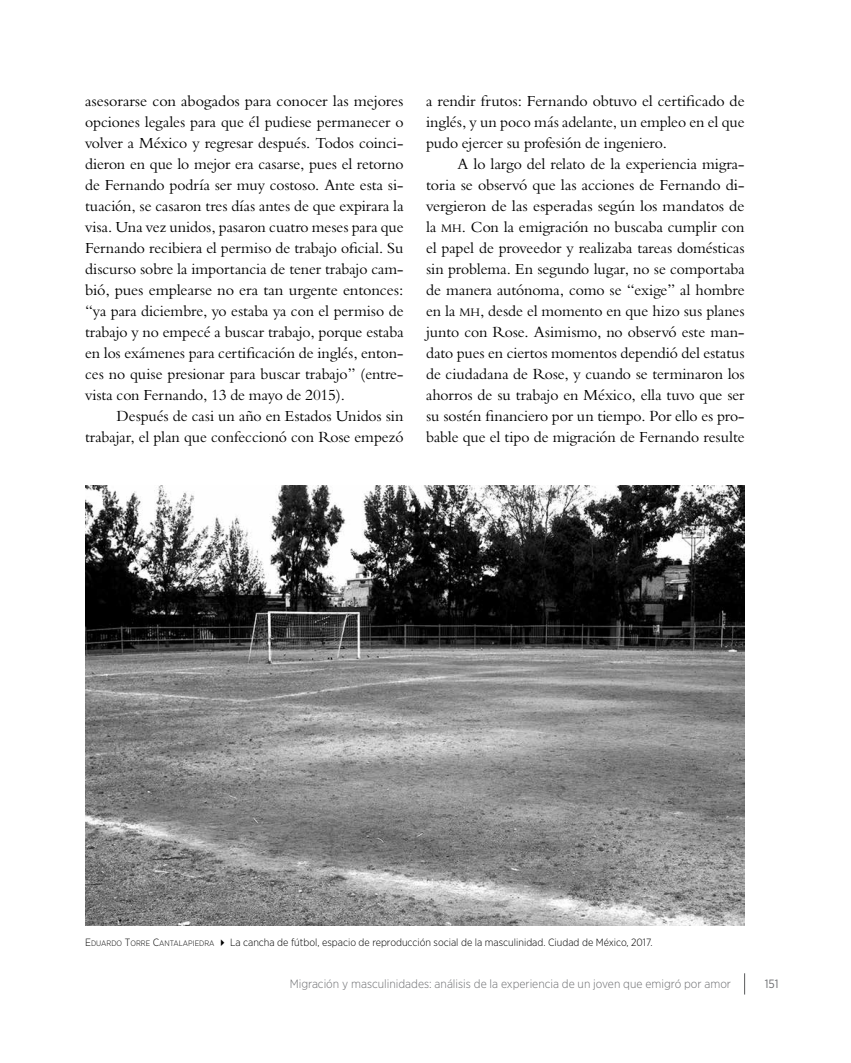
<style>
.page{position:relative;width:851px;height:1063px;background:#fff}
.page>*{position:absolute;margin:0;border:0;box-sizing:border-box;transform-origin:0 0}
.t1{font:15px/21px "Bergamo Std";letter-spacing:-.005em;color:#000;text-align:justify}
.t2{font:300 12px "Gotham Narrow";color:#6d6e71}
.t3{font:12px "Gotham Narrow";color:#6d6e71}
.t4{font:300 10.5px "Gotham Narrow";color:#000}
.s1{font-size:11.25px}
.s2{font-style:inherit}
.s3{font-size:7.8px}
</style>
<div class="page">
<svg style="left:744px;top:973px;width:1px;height:22px"></svg>
<img style="left:85px;top:486px;width:659px;height:439px">
<p class="t1" style="left:85px;top:91px;width:320px">asesorarse con abogados para conocer las mejores opciones legales para que él pudiese permanecer o volver a México y regresar después. Todos coinci&shy;dieron en que lo mejor era casarse, pues el retorno de Fernando podría ser muy costoso. Ante esta si&shy;tuación, se casaron tres días antes de que expirara la visa. Una vez unidos, pasaron cuatro meses para que Fernando recibiera el permiso de trabajo oficial. Su discurso sobre la importancia de tener trabajo cam&shy;bió, pues emplearse no era tan urgente entonces: “ya para diciembre, yo estaba ya con el permiso de trabajo y no empecé a buscar trabajo, porque estaba en los exámenes para certificación de inglés, enton&shy;ces no quise presionar para buscar trabajo” (entre&shy;vista con Fernando, 13 de mayo de 2015).</p>
<p class="t1" style="left:85px;top:406px;width:320px;text-align:right">Después de casi un año en Estados Unidos sin trabajar, el plan que confeccionó con Rose empezó</p>
<p class="t1" style="left:426px;top:91px;width:320px">a rendir frutos: Fernando obtuvo el certificado de inglés, y un poco más adelante, un empleo en el que pudo ejercer su profesión de ingeniero.</p>
<p class="t1" style="left:426px;top:154px;width:320px;text-indent:32px">A lo largo del relato de la experiencia migra&shy;toria se observó que las acciones de Fernando di&shy;vergieron de las esperadas según los mandatos de la <span class="s1">mh</span>. Con la emigración no buscaba cumplir con el papel de proveedor y realizaba tareas domésticas sin problema. En segundo lugar, no se comportaba de manera autónoma, como se “exige” al hombre en la <span class="s1">mh</span><span class="s2">,</span> desde el momento en que hizo sus planes junto con Rose. Asimismo, no observó este man&shy;dato pues en ciertos momentos dependió del estatus de ciudadana de Rose, y cuando se terminaron los ahorros de su trabajo en México, ella tuvo que ser su sostén financiero por un tiempo. Por ello es pro&shy;bable que el tipo de migración de Fernando resulte</p>
<p class="t4" style="left:85px;top:936px;width:569px"><span class="s2">E</span> <span class="s3">DUARDO</span> <span class="s2">T</span><span class="s3">ORRE</span> <span class="s2">C</span><span class="s3">ANTALAPIEDRA</span> ✔ La cancha de fútbol, espacio de reproducción social de la masculinidad. Ciudad de México, 2017.</p>
<p class="t2" style="left:290px;top:976px;width:443px">Migración y masculinidades: análisis de la experiencia de un joven que emigró por amor</p>
<p class="t3" style="left:764px;top:976px;width:15px">151</p>
</div>
